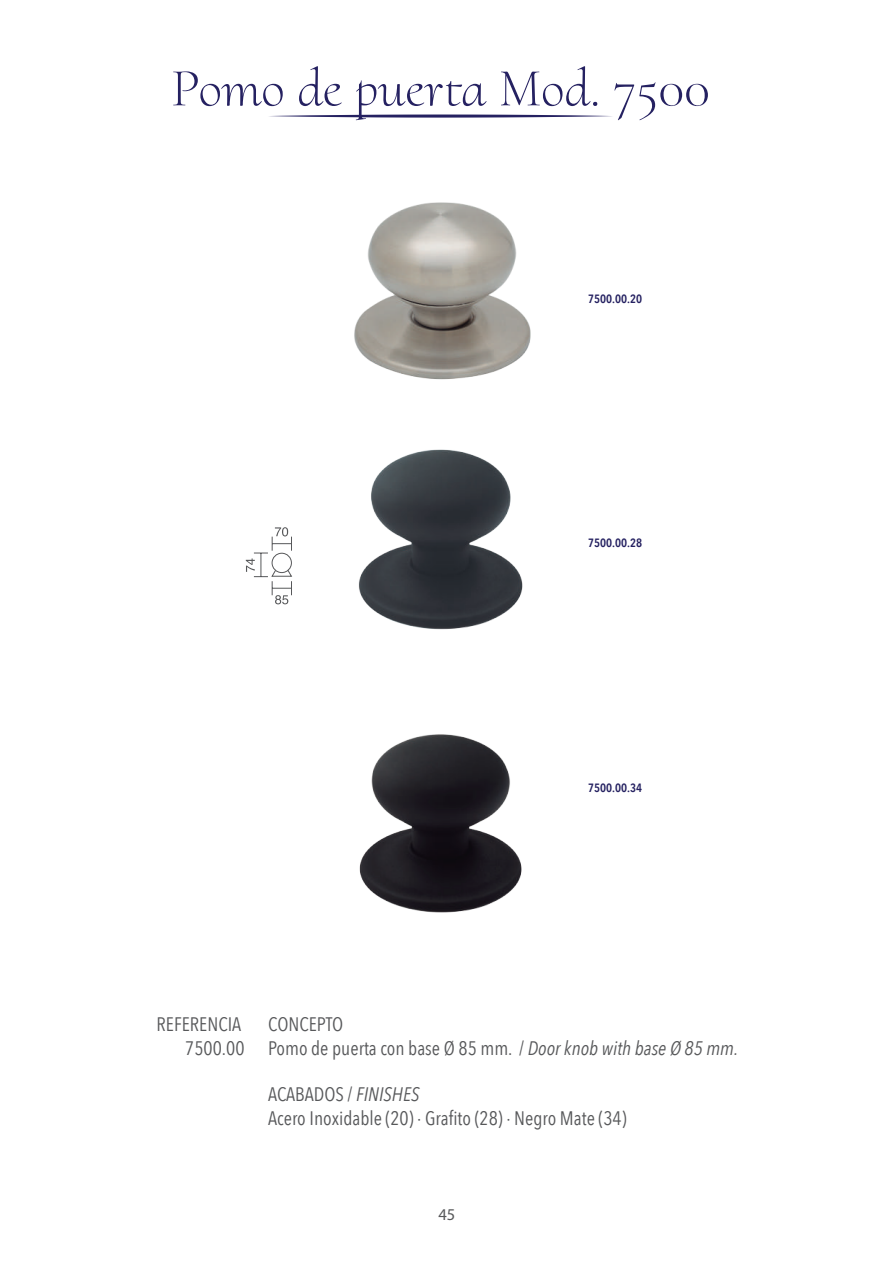
<style>
.page{position:relative;width:894px;height:1264px;background:#fff}
.page>*{position:absolute;margin:0;border:0;box-sizing:border-box;transform-origin:0 0}
.t1{font:300 54px "Cormorant Upright";color:#252161}
.t2{font:19.5px/23.4px "Avenir Next Condensed";color:#57585a}
.t3{font:16.5px "Myriad Pro";color:#57585a}
.t4{font:600 12px "Avenir Next Condensed";color:#252161}
.s1{font-style:italic}
</style>
<div class="page">
<svg style="left:269px;top:114px;width:343px;height:4px"></svg>
<svg style="left:246px;top:558px;width:6px;height:14px"></svg>
<img style="left:252px;top:449px;width:271px;height:181px">
<img style="left:359px;top:734px;width:163px;height:179px">
<img style="left:354px;top:202px;width:177px;height:178px">
<h1 class="t1" style="left:171px;top:57px;width:540px">Pomo de puerta Mod. 7500</h1>
<p class="t4" style="left:588px;top:288px;width:55px">7500.00.20</p>
<p class="t4" style="left:588px;top:532px;width:55px">7500.00.28</p>
<p class="t4" style="left:588px;top:777px;width:55px">7500.00.34</p>
<p class="t2" style="left:156px;top:1011px;width:86px">REFERENCIA</p>
<p class="t2" style="left:185px;top:1011px;width:554px;text-indent:83px">CONCEPTO<br>7500.00 Pomo de puerta con base Ø 85 mm. / <span class="s1">Door knob with base Ø 85 mm.</span></p>
<p class="t2" style="left:268px;top:1081px;width:360px">ACABADOS / <span class="s1">FINISHES<br></span>Acero Inoxidable (20) · Grafito (28) · Negro Mate (34)</p>
<p class="t3" style="left:438px;top:1204px;width:18px">45</p>
</div>
